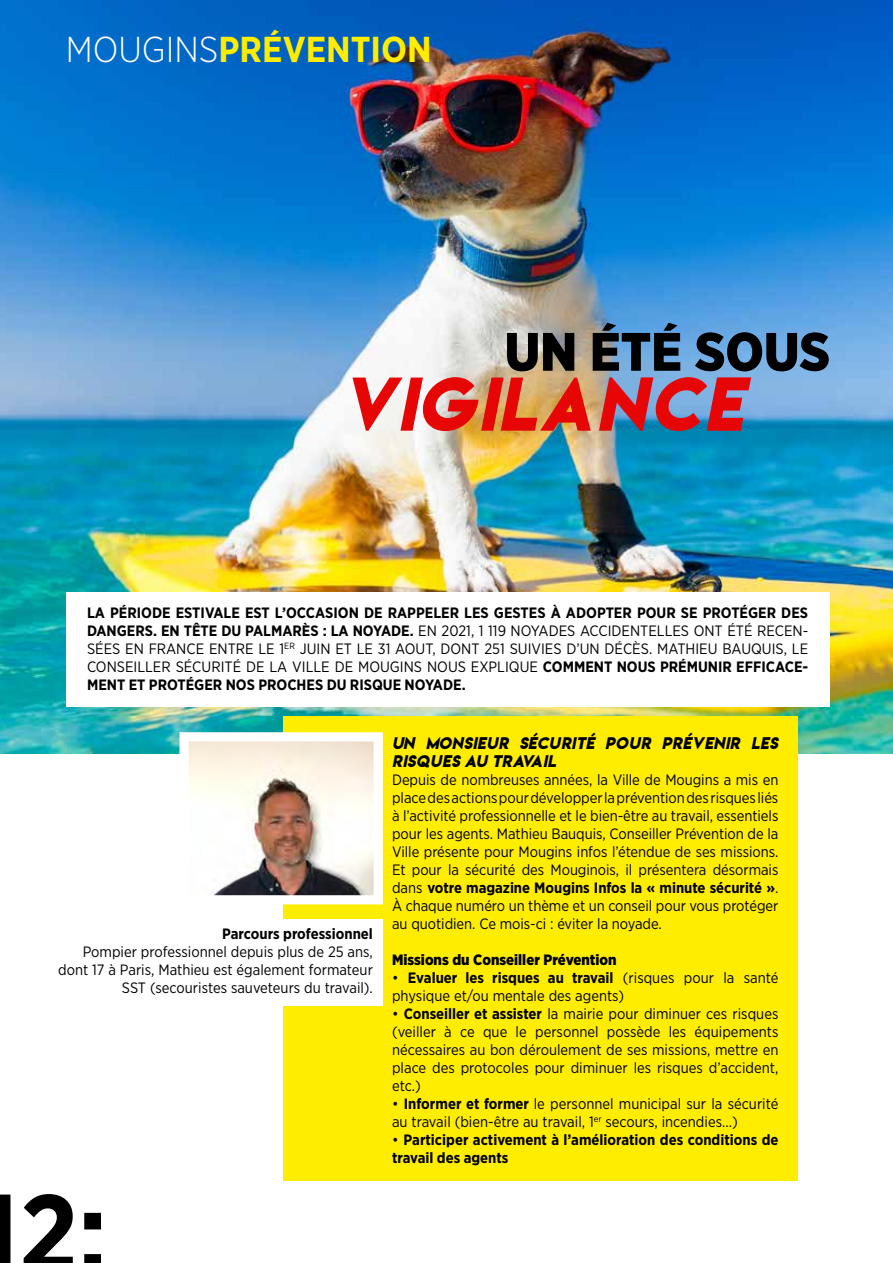
<style>
.page{position:relative;width:893px;height:1263px;background:#fff}
.page>*{position:absolute;margin:0;border:0;box-sizing:border-box;transform-origin:0 0}
.t1{font:700 108px "Gotham Narrow";color:#000}
.t2{font:67.5px "Lemon Milkbolditalic";color:#e60606}
.t3{font:900 54px "Gotham Narrow";color:#000}
.t4{font:700 36px "Gotham Narrow";color:#ffed00}
.t5{font:15px/18px "Gotham Narrow";color:#000;text-align:justify}
.t6{font:700 15px/18px "Gotham Narrow";color:#000}
.t7{font:15px/18px "Lemon Milkbolditalic";color:#000}
.t8{font:900 15px "Gotham Narrow";color:#000}
.s1{font-weight:300;color:#fff}
.s2{font-weight:400}
.s3{font-weight:700}
</style>
<div class="page">
<img style="left:0;top:0;width:893px;height:753px">
<div style="left:284px;top:716px;width:514px;height:464px;background:#ffed00"></div>
<div style="left:67px;top:592px;width:763px;height:115px;background:#fff"></div>
<img style="left:189px;top:742px;width:184px;height:152px">
<div style="left:179px;top:732px;width:204px;height:172px;border:9px solid #fff"></div>
<div style="left:134px;top:919px;width:249px;height:87px;background:#fff"></div>
<h3 class="t4" style="left:66px;top:27px;width:368px"><span class="s1">MOUGINS</span>PRÉVENTION</h3>
<h3 class="t3" style="left:505px;top:316px;width:327px">UN ÉTÉ SOUS</h3>
<h2 class="t2" style="left:341px;top:356px;width:405px">VIGILANCE</h2>
<p class="t6" style="left:87px;top:603px;width:723px;text-align:justify">LA PÉRIODE ESTIVALE EST L’OCCASION DE RAPPELER LES GESTES À ADOPTER POUR SE PROTÉGER DES DANGERS. EN TÊTE DU PALMARÈS : LA NOYADE. <span class="s2">EN 2021, 1 119 NOYADES ACCIDENTELLES ONT ÉTÉ RECEN-SÉES EN FRANCE ENTRE LE 1</span><sup>ER</sup> <span class="s2">JUIN ET LE 31 AOUT, DONT 251 SUIVIES D’UN DÉCÈS. MATHIEU BAUQUIS, LE CONSEILLER SÉCURITÉ DE LA VILLE DE MOUGINS NOUS EXPLIQUE</span> COMMENT NOUS PRÉMUNIR EFFICACE-MENT ET PROTÉGER NOS PROCHES DU RISQUE NOYADE.</p>
<p class="t6" style="left:222px;top:924px;width:152px">Parcours professionnel</p>
<p class="t5" style="left:58px;top:942px;width:316px;text-align:right">Pompier professionnel depuis plus de 25 ans, dont 17 à Paris, Mathieu est également formateur<br>SST (secouristes sauveteurs du travail).</p>
<h1 class="t1" style="left:19px;top:1163px;width:90px">2:</h1>
<p class="t7" style="left:392px;top:734px;width:388px">UN MONSIEUR SÉCURITÉ POUR PRÉVENIR LES<br>RISQUES AU TRAVAIL</p>
<p class="t5" style="left:392px;top:770px;width:388px">Depuis de nombreuses années, la Ville de Mougins a mis en place des actions pour développer la prévention des risques liés à l’activité professionnelle et le bien-être au travail, essentiels pour les agents. Mathieu Bauquis, Conseiller Prévention de la Ville présente pour Mougins infos l’étendue de ses missions.<br>Et pour la sécurité des Mouginois, il présentera désormais dans <span class="s3">votre magazine Mougins Infos la « minute sécurité »</span>.<br>À chaque numéro un thème et un conseil pour vous protéger au quotidien. Ce mois-ci : éviter la noyade.</p>
<p class="t8" style="left:392px;top:950px;width:226px">Missions du Conseiller Prévention</p>
<p class="t5" style="left:392px;top:968px;width:388px">• <span class="s3">Evaluer les risques au travail</span> (risques pour la santé physique et/ou mentale des agents)</p>
<p class="t5" style="left:392px;top:1004px;width:388px">• <span class="s3">Conseiller et assister</span> la mairie pour diminuer ces risques (veiller à ce que le personnel possède les équipements nécessaires au bon déroulement de ses missions, mettre en place des protocoles pour diminuer les risques d’accident, etc.)</p>
<p class="t5" style="left:392px;top:1094px;width:388px">• <span class="s3">Informer et former</span> le personnel municipal sur la sécurité au travail (bien-être au travail, 1<sup>er</sup> secours, incendies…)</p>
<p class="t6" style="left:392px;top:1130px;width:388px"><span class="s2">•</span> Participer activement à l’amélioration des conditions de travail des agents</p>
</div>
